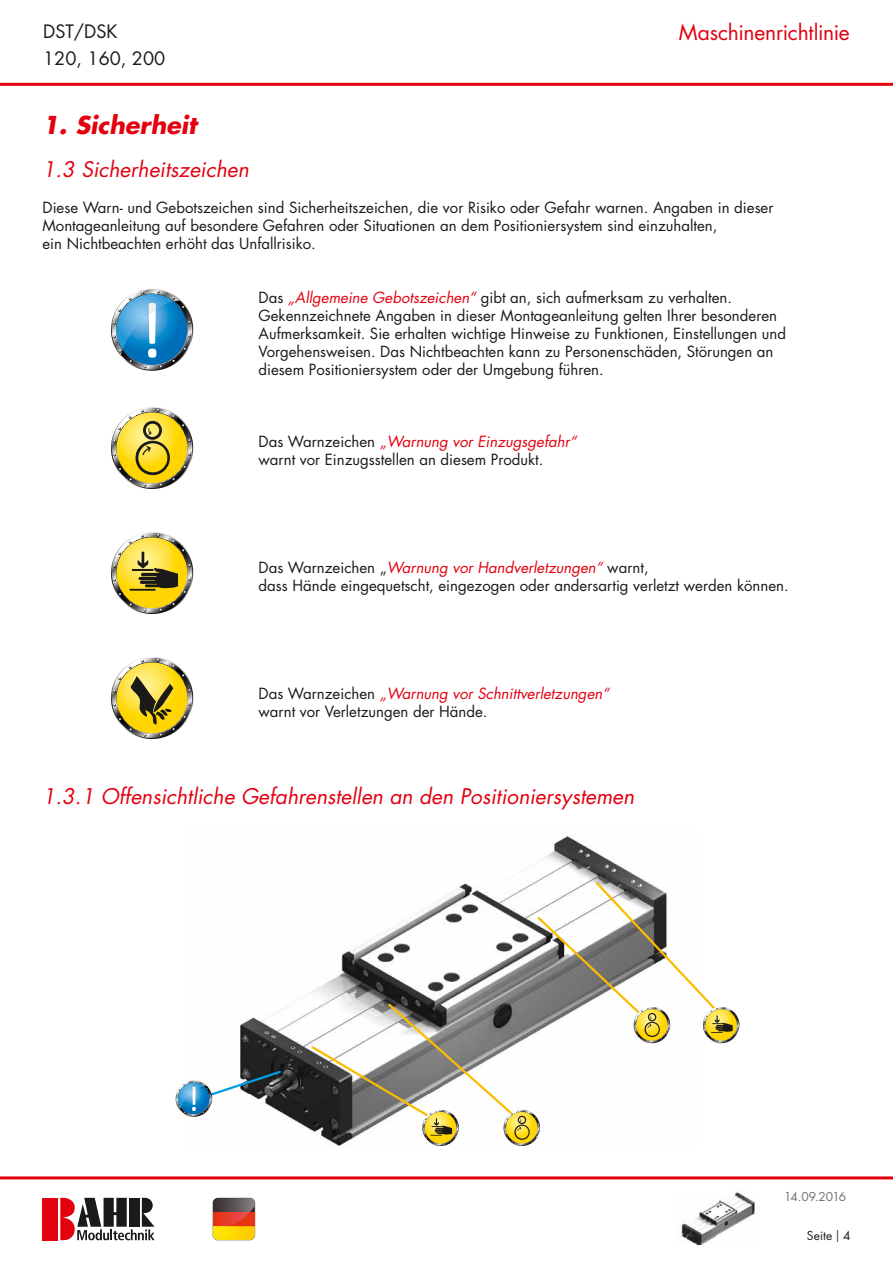
<style>
.page{position:relative;width:893px;height:1263px;background:#fff}
.page>*{position:absolute;margin:0;border:0;box-sizing:border-box;transform-origin:0 0}
.t1{font:italic 700 24px "Futura";color:#e3000f}
.t2{font:italic 21px "Futura";color:#e3000f}
.t3{font:21px "Futura";letter-spacing:-.015em;color:#e3000f}
.t4{font:18px "Futura";color:#1a1a18}
.t5{font:15px/18px "Futura";color:#1a1a18}
.t6{font:12px "Futura";letter-spacing:-.07em;color:#6f6f6e}
.t7{font:12px "Futura";letter-spacing:.01em;color:#1a1a18}
.s1{font-style:italic;color:#e3000f}
.s2{font-family:"Minion Pro"}
</style>
<div class="page">
<hr style="left:0;top:1176px;width:893px;height:3px;background:#e3000f">
<hr style="left:0;top:83px;width:893px;height:3px;background:#e3000f">
<div style="left:43px;top:1198px;width:15px;height:42px;background:#e3000f"></div>
<svg style="left:60px;top:1198px;width:95px;height:42px"></svg>
<img style="left:681px;top:1192px;width:74px;height:53px">
<svg style="left:213px;top:1198px;width:42px;height:42px;background:#bf762a"></svg>
<img style="left:240px;top:835px;width:404px;height:297px">
<svg style="left:111px;top:407px;width:83px;height:82px"></svg>
<svg style="left:111px;top:289px;width:83px;height:82px"></svg>
<svg style="left:111px;top:532px;width:83px;height:82px"></svg>
<svg style="left:111px;top:657px;width:83px;height:82px"></svg>
<svg style="left:175px;top:1069px;width:108px;height:49px"></svg>
<svg style="left:310px;top:880px;width:430px;height:266px"></svg>
<p class="t4" style="left:43px;top:20px;width:76px">DST/DSK</p>
<h2 class="t3" style="left:679px;top:19px;width:172px">Maschinenrichtlinie</h2>
<p class="t4" style="left:43px;top:47px;width:123px">120, 160, 200</p>
<h1 class="t1" style="left:43px;top:109px;width:156px">1. Sicherheit</h1>
<h2 class="t2" style="left:43px;top:156px;width:208px">1.3 Sicherheitszeichen</h2>
<p class="t5" style="left:43px;top:199px;width:732px">Diese Warn- und Gebotszeichen sind Sicherheitszeichen, die vor Risiko oder Gefahr warnen. Angaben in dieser<br>Montageanleitung auf besondere Gefahren oder Situationen an dem Positioniersystem sind einzuhalten,<br>ein Nichtbeachten erhöht das Unfallrisiko.</p>
<p class="t5" style="left:259px;top:289px;width:529px">Das <span class="s1">„Allgemeine Gebotszeichen“</span> gibt an, sich aufmerksam zu verhalten.<br>Gekennzeichnete Angaben in dieser Montageanleitung gelten Ihrer besonderen Aufmerksamkeit. Sie erhalten wichtige Hinweise zu Funktionen, Einstellungen und Vorgehensweisen. Das Nichtbeachten kann zu Personenschäden, Störungen an diesem Positioniersystem oder der Umgebung führen.</p>
<p class="t5" style="left:259px;top:433px;width:320px">Das Warnzeichen <span class="s1">„Warnung vor Einzugsgefahr“ </span>warnt vor Einzugsstellen an diesem Produkt.</p>
<p class="t5" style="left:259px;top:559px;width:532px">Das Warnzeichen „<span class="s1">Warnung vor Handverletzungen“</span> warnt,<br>dass Hände eingequetscht, eingezogen oder andersartig verletzt werden können.</p>
<p class="t5" style="left:259px;top:685px;width:352px">Das Warnzeichen <span class="s1">„Warnung vor Schnittverletzungen“ </span>warnt vor Verletzungen der Hände.</p>
<h2 class="t2" style="left:43px;top:782px;width:593px">1.3.1 Offensichtliche Gefahrenstellen an den Positioniersystemen</h2>
<p class="t6" style="left:784px;top:1189px;width:64px">14.09.2016</p>
<p class="t7" style="left:807px;top:1227px;width:45px">Seite <span class="s2">|</span> 4</p>
</div>
